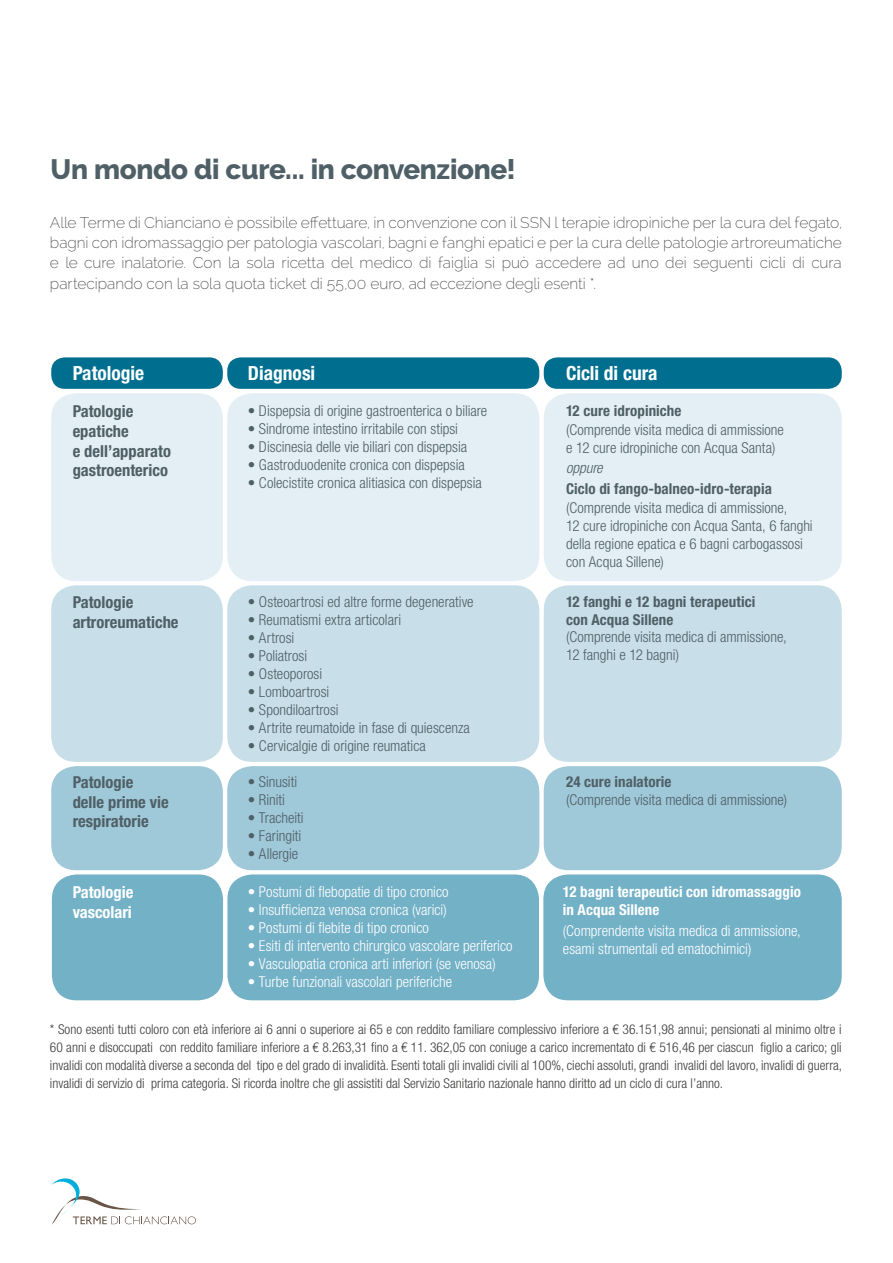
<style>
.page{position:relative;width:893px;height:1263px;background:#fff}
.page>*{position:absolute;margin:0;border:0;box-sizing:border-box;transform-origin:0 0}
.t1{font:800 27.9px "Raleway";letter-spacing:-.01em;color:#4f5f66}
.t2{font:700 condensed 19.5px "Helvetica Neue LT Std";color:#fff}
.t3{font:700 condensed 16.5px/19.8px "Helvetica Neue LT Std";color:#4f5f66}
.t4{font:700 condensed 16.5px/19.8px "Helvetica Neue LT Std";color:#fff}
.t5{font:200 15.45px/20.1px "Raleway";letter-spacing:-.005em;color:#3c3c3b;text-align:justify}
.t6{font:300 condensed 15px/18px "Helvetica Neue LT Std";color:#4f5f66}
.t7{font:300 condensed 15px/18px "Helvetica Neue LT Std";color:#fff}
.t8{font:700 condensed 15px/18px "Helvetica Neue LT Std";letter-spacing:.005em;color:#4f5f66}
.t9{font:700 condensed 15px/18px "Helvetica Neue LT Std";letter-spacing:.005em;color:#fff}
.t10{font:italic 300 condensed 15px "Helvetica Neue LT Std";color:#4f5f66}
.t11{font:300 condensed 13.5px/18px "Helvetica Neue LT Std";color:#3c3c3b;text-align:justify}
</style>
<div class="page">
<div style="left:227px;top:393px;width:312px;height:188px;background:#e4eff5;border-radius:25px"></div>
<div style="left:51px;top:393px;width:172px;height:188px;background:#e4eff5;border-radius:25px"></div>
<div style="left:544px;top:393px;width:298px;height:188px;background:#e4eff5;border-radius:25px"></div>
<div style="left:227px;top:357px;width:312px;height:32px;background:#006f8f;border-radius:14px"></div>
<div style="left:51px;top:357px;width:172px;height:32px;background:#006f8f;border-radius:14px"></div>
<div style="left:544px;top:357px;width:298px;height:32px;background:#006f8f;border-radius:14px"></div>
<div style="left:227px;top:585px;width:312px;height:177px;background:#c8dfe9;border-radius:25px"></div>
<div style="left:51px;top:585px;width:172px;height:177px;background:#c8dfe9;border-radius:25px"></div>
<div style="left:544px;top:585px;width:298px;height:177px;background:#c8dfe9;border-radius:25px"></div>
<div style="left:227px;top:766px;width:312px;height:104px;background:#9fc8d8;border-radius:25px"></div>
<div style="left:51px;top:766px;width:172px;height:104px;background:#9fc8d8;border-radius:25px"></div>
<div style="left:544px;top:766px;width:298px;height:104px;background:#9fc8d8;border-radius:25px"></div>
<div style="left:227px;top:874px;width:312px;height:126px;background:#73b1c7;border-radius:25px"></div>
<div style="left:52px;top:874px;width:171px;height:126px;background:#73b1c7;border-radius:25px"></div>
<div style="left:543px;top:874px;width:299px;height:126px;background:#73b1c7;border-radius:25px"></div>
<svg style="left:51px;top:1178px;width:145px;height:46px"></svg>
<h1 class="t1" style="left:51px;top:154px;width:466px">Un mondo di cure... in convenzione!</h1>
<p class="t5" style="left:50px;top:213px;width:793px">Alle Terme di Chianciano è possibile effettuare, in convenzione con il SSN l terapie idropiniche per la cura del fegato, bagni con idromassaggio per patologia vascolari, bagni e fanghi epatici e per la cura delle patologie artroreumatiche e le cure inalatorie. Con la sola ricetta del medico di faiglia si può accedere ad uno dei seguenti cicli di cura partecipando con la sola quota ticket di 55,00 euro, ad eccezione degli esenti *.</p>
<h2 class="t2" style="left:73px;top:361px;width:73px">Patologie</h2>
<h2 class="t2" style="left:248px;top:361px;width:69px">Diagnosi</h2>
<h2 class="t2" style="left:566px;top:361px;width:93px">Cicli di cura</h2>
<p class="t3" style="left:73px;top:401px;width:100px">Patologie epatiche<br>e dell’apparato gastroenterico</p>
<p class="t8" style="left:566px;top:401px;width:117px">12 cure idropiniche</p>
<p class="t6" style="left:566px;top:498px;width:248px">(Comprende visita medica di ammissione,<br>12 cure idropiniche con Acqua Santa, 6 fanghi della regione epatica e 6 bagni carbogassosi con Acqua Sillene)</p>
<p class="t6" style="left:248px;top:401px;width:241px">• Dispepsia di origine gastroenterica o biliare</p>
<p class="t6" style="left:248px;top:419px;width:212px">• Sindrome intestino irritabile con stipsi</p>
<p class="t6" style="left:248px;top:437px;width:221px">• Discinesia delle vie biliari con dispepsia</p>
<p class="t6" style="left:248px;top:455px;width:218px">• Gastroduodenite cronica con dispepsia</p>
<p class="t6" style="left:248px;top:473px;width:235px">• Colecistite cronica alitiasica con dispepsia</p>
<p class="t6" style="left:566px;top:420px;width:219px">(Comprende visita medica di ammissione e 12 cure idropiniche con Acqua Santa)</p>
<p class="t8" style="left:566px;top:480px;width:207px">Ciclo di fango-balneo-idro-terapia</p>
<p class="t10" style="left:566px;top:459px;width:38px">oppure</p>
<p class="t3" style="left:73px;top:592px;width:107px">Patologie artroreumatiche</p>
<p class="t8" style="left:566px;top:592px;width:191px">12 fanghi e 12 bagni terapeutici con Acqua Sillene</p>
<p class="t6" style="left:566px;top:627px;width:222px">(Comprende visita medica di ammissione,<br>12 fanghi e 12 bagni)</p>
<p class="t6" style="left:248px;top:592px;width:227px">• Osteoartrosi ed altre forme degenerative</p>
<p class="t6" style="left:248px;top:610px;width:155px">• Reumatismi extra articolari</p>
<p class="t6" style="left:248px;top:628px;width:48px">• Artrosi</p>
<p class="t6" style="left:248px;top:646px;width:61px">• Poliatrosi</p>
<p class="t6" style="left:248px;top:664px;width:76px">• Osteoporosi</p>
<p class="t6" style="left:248px;top:682px;width:83px">• Lomboartrosi</p>
<p class="t6" style="left:248px;top:700px;width:92px">• Spondiloartrosi</p>
<p class="t6" style="left:248px;top:718px;width:224px">• Artrite reumatoide in fase di quiescenza</p>
<p class="t6" style="left:248px;top:736px;width:180px">• Cervicalgie di origine reumatica</p>
<p class="t6" style="left:248px;top:772px;width:51px">• Sinusiti</p>
<p class="t6" style="left:248px;top:790px;width:39px">• Riniti</p>
<p class="t6" style="left:248px;top:808px;width:57px">• Tracheiti</p>
<p class="t6" style="left:248px;top:826px;width:55px">• Faringiti</p>
<p class="t6" style="left:248px;top:844px;width:52px">• Allergie</p>
<p class="t3" style="left:73px;top:772px;width:98px">Patologie delle prime vie respiratorie</p>
<p class="t8" style="left:566px;top:772px;width:107px">24 cure inalatorie</p>
<p class="t6" style="left:566px;top:791px;width:223px">(Comprende visita medica di ammissione)</p>
<p class="t4" style="left:73px;top:882px;width:62px">Patologie vascolari</p>
<p class="t9" style="left:563px;top:882px;width:239px">12 bagni terapeutici con idromassaggio in Acqua Sillene</p>
<p class="t7" style="left:563px;top:922px;width:239px">(Comprendente visita medica di ammissione, esami strumentali ed ematochimici)</p>
<p class="t7" style="left:248px;top:883px;width:202px">• Postumi di flebopatie di tipo cronico</p>
<p class="t7" style="left:248px;top:901px;width:201px">• Insufficienza venosa cronica (varici)</p>
<p class="t7" style="left:248px;top:919px;width:183px">• Postumi di flebite di tipo cronico</p>
<p class="t7" style="left:248px;top:937px;width:266px">• Esiti di intervento chirurgico vascolare periferico</p>
<p class="t7" style="left:248px;top:955px;width:249px">• Vasculopatia cronica arti inferiori (se venosa)</p>
<p class="t7" style="left:248px;top:973px;width:206px">• Turbe funzionali vascolari periferiche</p>
<p class="t11" style="left:50px;top:1020px;width:794px">* Sono esenti tutti coloro con età inferiore ai 6 anni o superiore ai 65 e con reddito familiare complessivo inferiore a € 36.151,98 annui; pensionati al minimo oltre i 60 anni e disoccupati con reddito familiare inferiore a € 8.263,31 fino a € 11. 362,05 con coniuge a carico incrementato di € 516,46 per ciascun figlio a carico; gli invalidi con modalità diverse a seconda del tipo e del grado di invalidità. Esenti totali gli invalidi civili al 100%, ciechi assoluti, grandi invalidi del lavoro, invalidi di guerra, invalidi di servizio di prima categoria. Si ricorda inoltre che gli assistiti dal Servizio Sanitario nazionale hanno diritto ad un ciclo di cura l’anno.</p>
</div>
